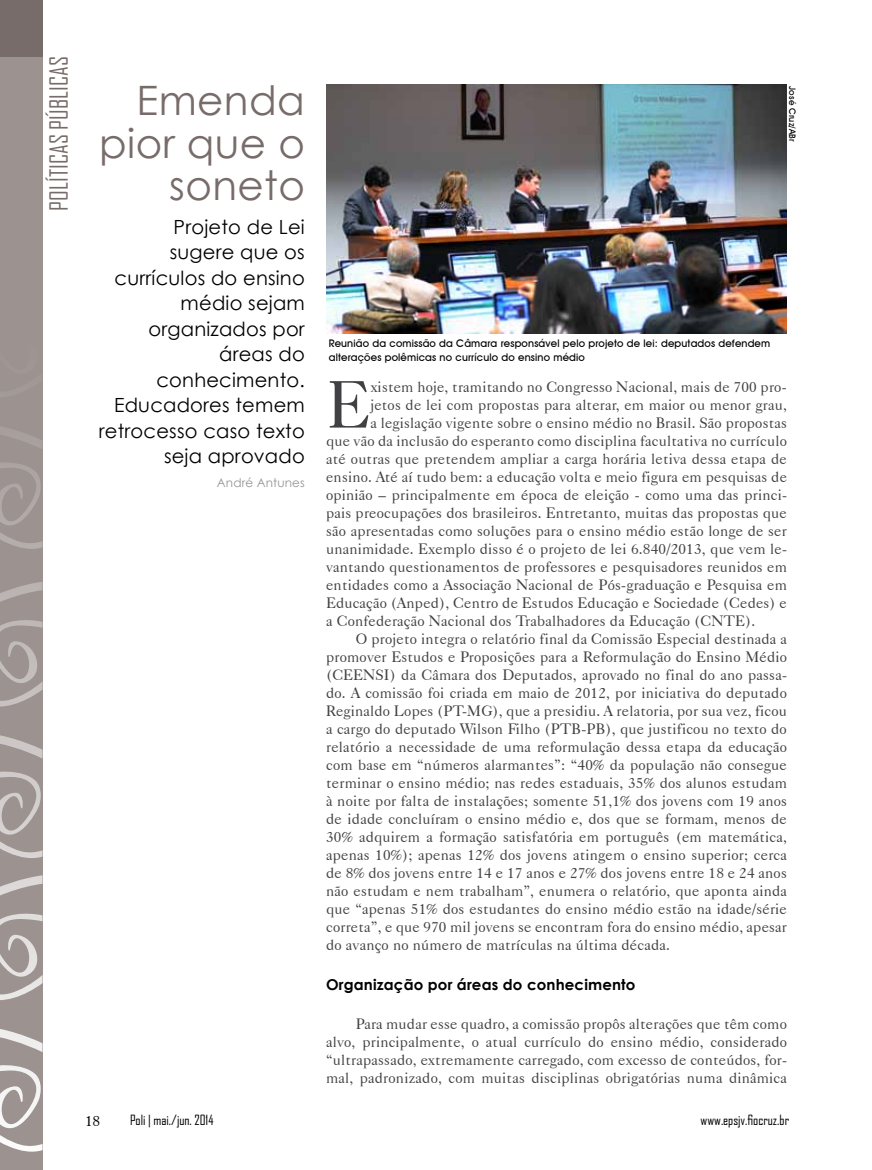
<style>
.page{position:relative;width:872px;height:1170px;background:#fff}
.page>*{position:absolute;margin:0;border:0;box-sizing:border-box;transform-origin:0 0}
.t1{font:66.9px "Caslon 540 BT";color:#414042}
.t2{font:40.5px/42px "Century Gothic";letter-spacing:.01em;color:#776c69;text-align:right}
.t3{font:24px "Agency FB";color:#776c69}
.t4{font:19.5px/25.5px "Century Gothic";letter-spacing:.01em;color:#000;text-align:right}
.t5{font:15px/18px "Caslon 540 BT";letter-spacing:.015em;color:#414042;text-align:justify}
.t6{font:700 15px "Century Gothic";letter-spacing:.01em;color:#000}
.t7{font:15px "Caslon 540 BT";color:#000}
.t8{font:13.5px "Agency FB";color:#000}
.t9{font:12px "Century Gothic";letter-spacing:.01em;color:#939598}
.t10{font:500 10.5px/13.5px "Avant Garde IT Cby BT";letter-spacing:.015em;color:#000}
.t11{font:500 9px "Avant Garde IT Cby BT";letter-spacing:.01em;color:#000}
</style>
<div class="page">
<div style="left:0;top:0;width:43px;height:1169px;background:#9c9390"></div>
<div style="left:0;top:0;width:43px;height:57px;background:#776c69"></div>
<svg style="left:0;top:427px;width:43px;height:725px"></svg>
<img style="left:327px;top:85px;width:459px;height:249px">
<h3 class="t3" style="left:44px;top:211px;width:156px;rotate:-90deg">POLÍTICAS PÚBLICAS</h3>
<h2 class="t2" style="left:99px;top:79px;width:207px">Emenda pior que o soneto</h2>
<h3 class="t4" style="left:99px;top:213px;width:208px">Projeto de Lei<br>sugere que os currículos do ensino médio sejam organizados por áreas do conhecimento.<br>Educadores temem retrocesso caso texto seja aprovado</h3>
<p class="t9" style="left:217px;top:474px;width:89px">André Antunes</p>
<p class="t11" style="left:798px;top:86px;width:57px;rotate:90deg">José Cruz/ABr</p>
<p class="t10" style="left:329px;top:336px;width:443px">Reunião da comissão da Câmara responsável pelo projeto de lei: deputados defendem alterações polêmicas no currículo do ensino médio</p>
<h1 class="t1" style="left:326px;top:363px;width:45px">E</h1>
<p class="t5" style="left:370px;top:377px;width:418px">xistem hoje, tramitando no Congresso Nacional, mais de 700 pro-</p>
<p class="t5" style="left:370px;top:395px;width:418px">jetos de lei com propostas para alterar, em maior ou menor grau,</p>
<p class="t5" style="left:370px;top:413px;width:418px">a legislação vigente sobre o ensino médio no Brasil. São propostas</p>
<p class="t5" style="left:326px;top:431px;width:462px">que vão da inclusão do esperanto como disciplina facultativa no currículo</p>
<p class="t5" style="left:326px;top:449px;width:462px">até outras que pretendem ampliar a carga horária letiva dessa etapa de</p>
<p class="t5" style="left:326px;top:467px;width:462px">ensino. Até aí tudo bem: a educação volta e meio figura em pesquisas de</p>
<p class="t5" style="left:326px;top:485px;width:462px">opinião – principalmente em época de eleição - como uma das princi-</p>
<p class="t5" style="left:326px;top:503px;width:462px">pais preocupações dos brasileiros. Entretanto, muitas das propostas que</p>
<p class="t5" style="left:326px;top:521px;width:462px">são apresentadas como soluções para o ensino médio estão longe de ser</p>
<p class="t5" style="left:326px;top:539px;width:462px">unanimidade. Exemplo disso é o projeto de lei 6.840/2013, que vem le-</p>
<p class="t5" style="left:326px;top:557px;width:462px">vantando questionamentos de professores e pesquisadores reunidos em</p>
<p class="t5" style="left:326px;top:575px;width:462px">entidades como a Associação Nacional de Pós-graduação e Pesquisa em</p>
<p class="t5" style="left:326px;top:593px;width:462px">Educação (Anped), Centro de Estudos Educação e Sociedade (Cedes) e</p>
<p class="t5" style="left:326px;top:611px;width:430px">a Confederação Nacional dos Trabalhadores da Educação (CNTE).</p>
<p class="t5" style="left:356px;top:629px;width:432px">O projeto integra o relatório final da Comissão Especial destinada a</p>
<p class="t5" style="left:326px;top:647px;width:462px">promover Estudos e Proposições para a Reformulação do Ensino Médio</p>
<p class="t5" style="left:326px;top:665px;width:462px">(CEENSI) da Câmara dos Deputados, aprovado no final do ano passa-</p>
<p class="t5" style="left:326px;top:683px;width:462px">do. A comissão foi criada em maio de 2012, por iniciativa do deputado</p>
<p class="t5" style="left:326px;top:701px;width:462px">Reginaldo Lopes (PT-MG), que a presidiu. A relatoria, por sua vez, ficou</p>
<p class="t5" style="left:326px;top:719px;width:462px">a cargo do deputado Wilson Filho (PTB-PB), que justificou no texto do</p>
<p class="t5" style="left:326px;top:737px;width:462px">relatório a necessidade de uma reformulação dessa etapa da educação</p>
<p class="t5" style="left:326px;top:755px;width:462px">com base em “números alarmantes”: “40% da população não consegue</p>
<p class="t5" style="left:326px;top:773px;width:462px">terminar o ensino médio; nas redes estaduais, 35% dos alunos estudam</p>
<p class="t5" style="left:326px;top:791px;width:462px">à noite por falta de instalações; somente 51,1% dos jovens com 19 anos</p>
<p class="t5" style="left:326px;top:809px;width:462px">de idade concluíram o ensino médio e, dos que se formam, menos de</p>
<p class="t5" style="left:326px;top:827px;width:462px">30% adquirem a formação satisfatória em português (em matemática,</p>
<p class="t5" style="left:326px;top:845px;width:462px">apenas 10%); apenas 12% dos jovens atingem o ensino superior; cerca</p>
<p class="t5" style="left:326px;top:863px;width:462px">de 8% dos jovens entre 14 e 17 anos e 27% dos jovens entre 18 e 24 anos</p>
<p class="t5" style="left:326px;top:881px;width:462px">não estudam e nem trabalham”, enumera o relatório, que aponta ainda</p>
<p class="t5" style="left:326px;top:899px;width:462px">que “apenas 51% dos estudantes do ensino médio estão na idade/série</p>
<p class="t5" style="left:326px;top:917px;width:462px">correta”, e que 970 mil jovens se encontram fora do ensino médio, apesar</p>
<p class="t5" style="left:326px;top:935px;width:345px">do avanço no número de matrículas na última década.</p>
<p class="t6" style="left:326px;top:972px;width:311px">Organização por áreas do conhecimento</p>
<p class="t5" style="left:326px;top:1014px;width:462px;text-indent:30px">Para mudar esse quadro, a comissão propôs alterações que têm como alvo, principalmente, o atual currículo do ensino médio, considerado “ultrapassado, extremamente carregado, com excesso de conteúdos, for&shy;mal, padronizado, com muitas disciplinas obrigatórias numa dinâmica</p>
<p class="t7" style="left:85px;top:1111px;width:17px">18</p>
<p class="t8" style="left:130px;top:1111px;width:85px">Poli | mai./jun. 2014</p>
<p class="t8" style="left:700px;top:1111px;width:90px">www.epsjv.fiocruz.br</p>
</div>
